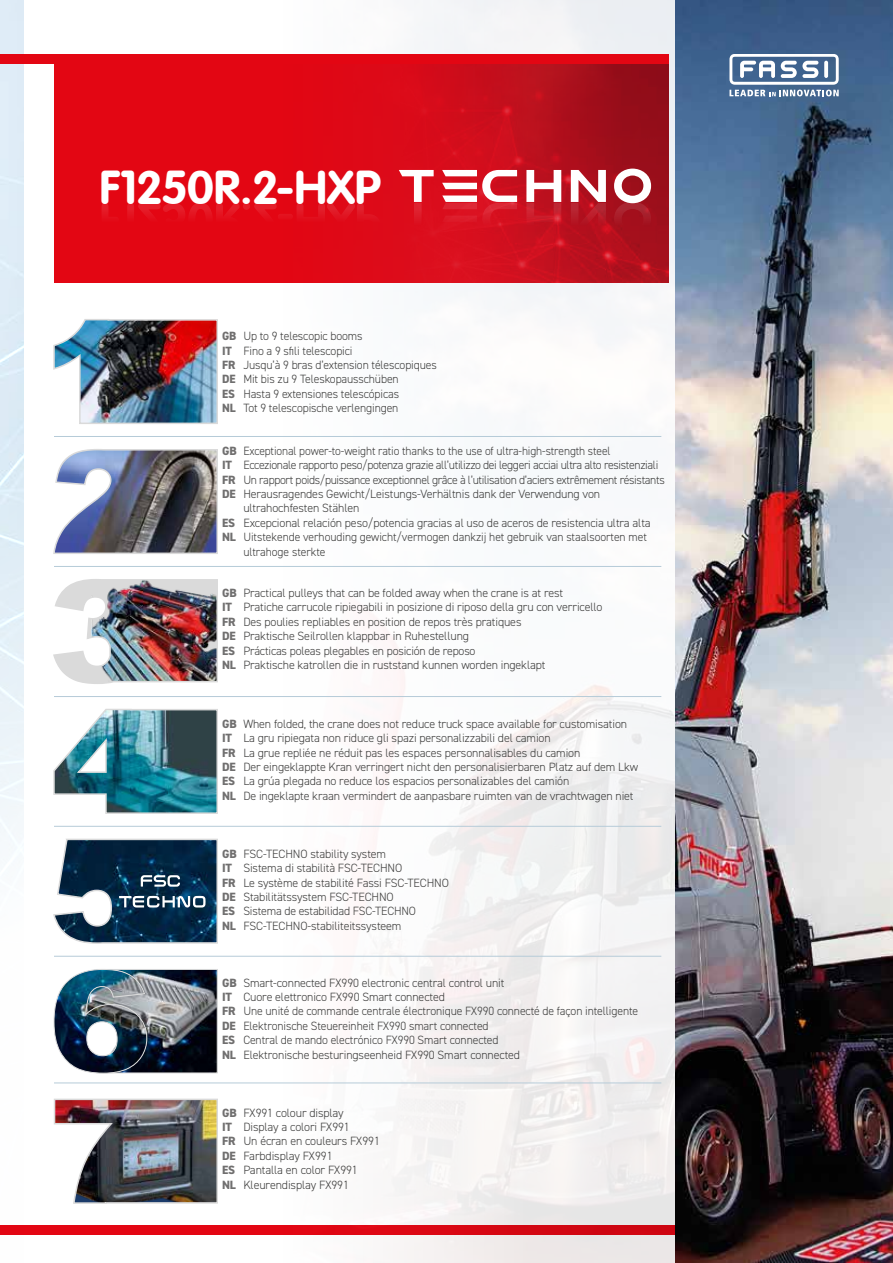
<style>
.page{position:relative;width:893px;height:1263px;background:#fff}
.page>*{position:absolute;margin:0;border:0;box-sizing:border-box;transform-origin:0 0}
.t1{font:700 46.5px "VAG Rounded";letter-spacing:-.01em;color:#fff}
.t2{font:300 12px/14.4px "DIN2014";letter-spacing:-.01em;color:#3c3c3b}
.t3{font:300 12px "DIN2014";letter-spacing:-.03em;color:#3c3c3b}
.t4{font:300 12px "DIN2014";letter-spacing:-.01em;color:#3c3c3b;scale:.96 1}
.s1{font-weight:800;color:#706f6f}
</style>
<div class="page">
<div style="left:0;top:1225px;width:839px;height:10px;background:#e30613"></div>
<div style="left:54px;top:54px;width:614px;height:229px;background:#e30613"></div>
<img style="left:270px;top:0;width:406px;height:1263px">
<img style="left:0;top:0;width:24px;height:860px">
<img style="left:53px;top:319px;width:165px;height:105px">
<img style="left:53px;top:449px;width:165px;height:105px">
<img style="left:53px;top:579px;width:165px;height:105px">
<img style="left:53px;top:969px;width:165px;height:105px">
<img style="left:53px;top:709px;width:165px;height:105px">
<img style="left:54px;top:1098px;width:164px;height:106px">
<img style="left:676px;top:0;width:217px;height:1263px">
<svg style="left:614px;top:169px;width:37px;height:67px;background:#bb525b"></svg>
<svg style="left:399px;top:170px;width:35px;height:65px"></svg>
<svg style="left:442px;top:170px;width:75px;height:65px"></svg>
<svg style="left:526px;top:170px;width:35px;height:65px;background:#d3535d"></svg>
<svg style="left:571px;top:170px;width:35px;height:65px;background:#ca5a63"></svg>
<div style="left:0;top:54px;width:668px;height:10px;background:#e30613"></div>
<svg style="left:729px;top:54px;width:110px;height:42px"></svg>
<svg style="left:102px;top:203px;width:279px;height:34px"></svg>
<svg style="left:53px;top:838px;width:165px;height:106px;background:#37536b"></svg>
<hr style="left:54px;top:436px;width:607px;height:1px;background:#b6cbd8">
<hr style="left:54px;top:566px;width:607px;height:1px;background:#b6cbd8">
<hr style="left:54px;top:696px;width:607px;height:1px;background:#b6cbd8">
<hr style="left:54px;top:826px;width:607px;height:1px;background:#b6cbd8">
<hr style="left:54px;top:956px;width:607px;height:1px;background:#b6cbd8">
<hr style="left:54px;top:1082px;width:607px;height:1px;background:#b6cbd8">
<h1 class="t1" style="left:99px;top:160px;width:283px">F1250R.2-HXP</h1>
<p class="t2" style="left:222px;top:329px;width:216px"><span class="s1">GB</span> Up to 9 telescopic booms<br><span class="s1">IT</span> Fino a 9 sfili telescopici<br><span class="s1">FR</span> Jusqu’à 9 bras d’extension télescopiques <span class="s1">DE</span> Mit bis zu 9 Teleskopausschüben<br><span class="s1">ES</span> Hasta 9 extensiones telescópicas<br><span class="s1">NL</span> Tot 9 telescopische verlengingen</p>
<p class="t4" style="left:222px;top:443px;width:406px"><span class="s1">GB</span> Exceptional power-to-weight ratio thanks to the use of ultra-high-strength steel</p>
<p class="t3" style="left:222px;top:458px;width:438px"><span class="s1">IT</span> Eccezionale rapporto peso/potenza grazie all’utilizzo dei leggeri acciai ultra alto resistenziali</p>
<p class="t3" style="left:222px;top:472px;width:444px"><span class="s1">FR</span> Un rapport poids/puissance exceptionnel grâce à l’utilisation d’aciers extrêmement résistants</p>
<p class="t2" style="left:222px;top:487px;width:380px"><span class="s1">DE</span> Herausragendes Gewicht/Leistungs-Verhältnis dank der Verwendung von</p>
<p class="t2" style="left:243px;top:501px;width:118px">ultrahochfesten Stählen</p>
<p class="t2" style="left:222px;top:515px;width:430px"><span class="s1">ES</span> Excepcional relación peso/potencia gracias al uso de aceros de resistencia ultra alta</p>
<p class="t2" style="left:222px;top:530px;width:426px"><span class="s1">NL</span> Uitstekende verhouding gewicht/vermogen dankzij het gebruik van staalsoorten met</p>
<p class="t2" style="left:243px;top:544px;width:84px">ultrahoge sterkte</p>
<p class="t2" style="left:222px;top:586px;width:382px"><span class="s1">GB</span> Practical pulleys that can be folded away when the crane is at rest<br><span class="s1">IT</span> Pratiche carrucole ripiegabili in posizione di riposo della gru con verricello <span class="s1">FR</span> Des poulies repliables en position de repos très pratiques<br><span class="s1">DE</span> Praktische Seilrollen klappbar in Ruhestellung<br><span class="s1">ES</span> Prácticas poleas plegables en posición de reposo<br><span class="s1">NL</span> Praktische katrollen die in ruststand kunnen worden ingeklapt</p>
<p class="t2" style="left:222px;top:716px;width:418px"><span class="s1">GB</span> When folded, the crane does not reduce truck space available for customisation <span class="s1">IT</span> La gru ripiegata non riduce gli spazi personalizzabili del camion<br><span class="s1">FR</span> La grue repliée ne réduit pas les espaces personnalisables du camion<br><span class="s1">DE</span> Der eingeklappte Kran verringert nicht den personalisierbaren Platz auf dem Lkw <span class="s1">ES</span> La grúa plegada no reduce los espacios personalizables del camión<br><span class="s1">NL</span> De ingeklapte kraan vermindert de aanpasbare ruimten van de vrachtwagen niet</p>
<p class="t2" style="left:222px;top:846px;width:228px"><span class="s1">GB</span> FSC-TECHNO stability system<br><span class="s1">IT</span> Sistema di stabilità FSC-TECHNO<br><span class="s1">FR</span> Le système de stabilité Fassi FSC-TECHNO <span class="s1">DE</span> Stabilitätssystem FSC-TECHNO<br><span class="s1">ES</span> Sistema de estabilidad FSC-TECHNO<br><span class="s1">NL</span> FSC-TECHNO-stabiliteitssysteem</p>
<p class="t2" style="left:222px;top:975px;width:418px"><span class="s1">GB</span> Smart-connected FX990 electronic central control unit<br><span class="s1">IT</span> Cuore elettronico FX990 Smart connected<br><span class="s1">FR</span> Une unité de commande centrale électronique FX990 connecté de façon intelligente <span class="s1">DE</span> Elektronische Steuereinheit FX990 smart connected<br><span class="s1">ES</span> Central de mando electrónico FX990 Smart connected<br><span class="s1">NL</span> Elektronische besturingseenheid FX990 Smart connected</p>
<p class="t2" style="left:222px;top:1105px;width:159px"><span class="s1">GB</span> FX991 colour display<br><span class="s1">IT</span> Display a colori FX991<br><span class="s1">FR</span> Un écran en couleurs FX991<br><span class="s1">DE</span> Farbdisplay FX991<br><span class="s1">ES</span> Pantalla en color FX991<br><span class="s1">NL</span> Kleurendisplay FX991</p>
</div>
